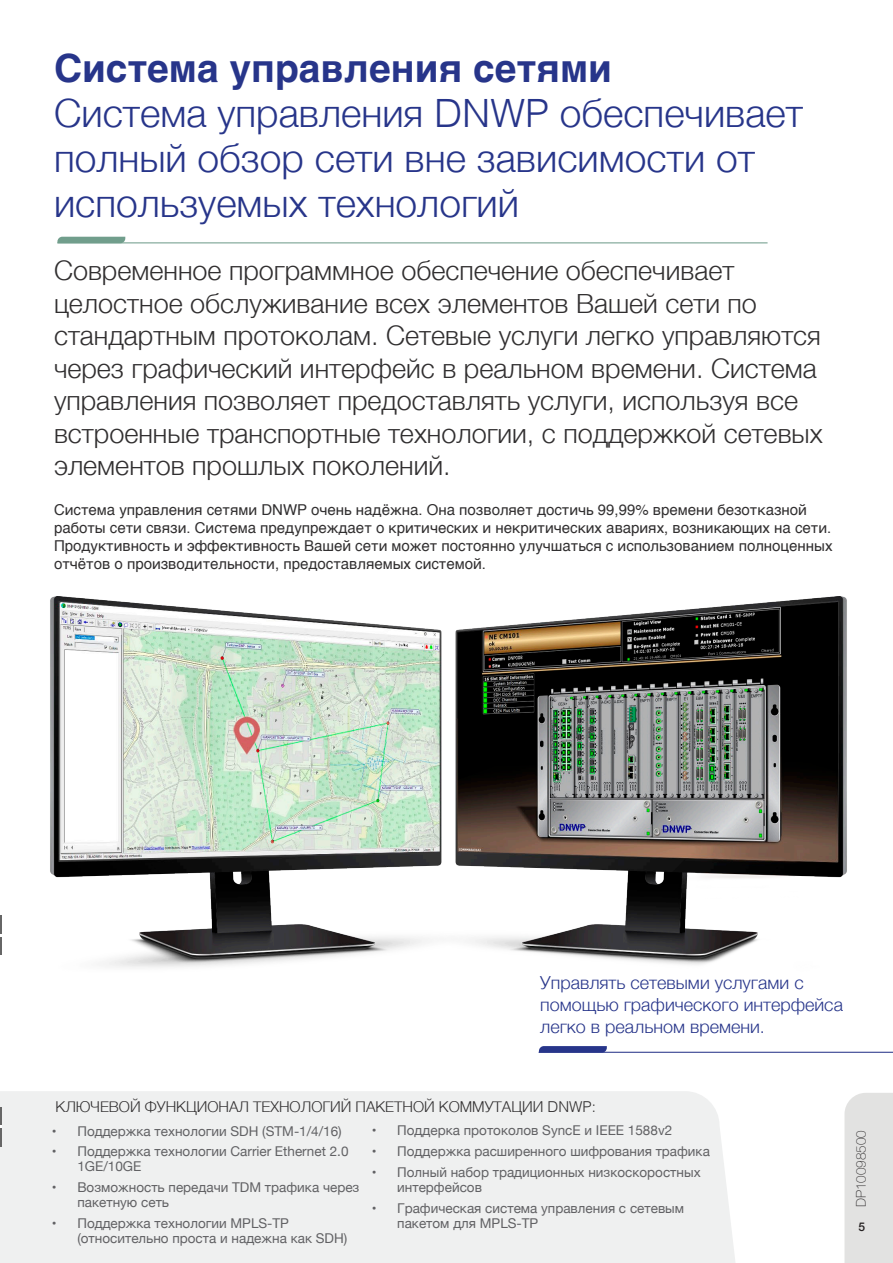
<style>
.page{position:relative;width:893px;height:1263px;background:#fff}
.page>*{position:absolute;margin:0;border:0;box-sizing:border-box;transform-origin:0 0}
._2nd_title_white{font:300 39px/45px "Helvetica";color:#27358a}
._2nd_title_white-2{font:300 27px/32.4px "Helvetica";color:#312f30}
._2nd_title_white-3{font:300 18px/21.6px "Helvetica";color:#27358a}
._2nd_title_white-4{font:15px/18px "Helvetica";color:#312f30}
._2nd_title_white-5{font:300 15px "Helvetica";color:#312f30}
.t1{font:13.5px/15px "Helvetica Neue";color:#616164}
.t2{font:100 13.5px "Helvetica Neue LT Std";color:#312f30}
.t3{font:500 12px "Helvetica Neue LT Std";color:#231f20}
.s1{font-weight:700}
</style>
<div class="page">
<div style="left:844px;top:1093px;width:49px;height:170px;background:#e2e2e1"></div>
<svg style="left:57px;top:237px;width:68px;height:5px"></svg>
<hr style="left:57px;top:242px;width:711px;height:1px;background:#719e8c">
<div style="left:0;top:1091px;width:735px;height:172px;background:#eff0f0"></div>
<hr style="left:0;top:916px;width:1px;height:39px;background:#666">
<hr style="left:0;top:1107px;width:1px;height:39px;background:#666">
<img style="left:50px;top:597px;width:797px;height:371px">
<hr style="left:539px;top:1052px;width:354px;height:1px;background:#27358a">
<svg style="left:539px;top:1046px;width:68px;height:7px"></svg>
<p class="_2nd_title_white" style="left:54px;top:43px;width:751px"><span class="s1">Система управления сетями<br></span>Система управления DNWP обеспечивает полный обзор сети вне зависимости от используемых технологий</p>
<p class="_2nd_title_white-2" style="left:54px;top:253px;width:770px">Современное программное обеспечение обеспечивает целостное обслуживание всех элементов Вашей сети по стандартным протоколам. Сетевые услуги легко управляются через графический интерфейс в реальном времени. Система управления позволяет предоставлять услуги, используя все встроенные транспортные технологии, с поддержкой сетевых элементов прошлых поколений.</p>
<p class="_2nd_title_white-4" style="left:54px;top:501px;width:780px">Система управления сетями DNWP очень надёжна. Она позволяет достичь 99,99% времени безотказной работы сети связи. Система предупреждает о критических и некритических авариях, возникающих на сети.<br>Продуктивность и эффективность Вашей сети может постоянно улучшаться с использованием полноценных отчётов о производительности, предоставляемых системой.</p>
<p class="_2nd_title_white-3" style="left:540px;top:971px;width:304px">Управлять сетевыми услугами с помощью графического интерфейса легко в реальном времени.</p>
<p class="_2nd_title_white-5" style="left:56px;top:1094px;width:542px">КЛЮЧЕВОЙ ФУНКЦИОНАЛ ТЕХНОЛОГИЙ ПАКЕТНОЙ КОММУТАЦИИ DNWP:</p>
<p class="t1" style="left:52px;top:1124px;width:291px">• Поддержка технологии SDH (STM-1/4/16)</p>
<p class="t1" style="left:77px;top:1145px;width:273px;text-indent:-26px">• Поддержка технологии Carrier Ethernet 2.0<br>1GE/10GE</p>
<p class="t1" style="left:77px;top:1181px;width:284px;text-indent:-26px">• Возможность передачи TDM трафика через пакетную сеть</p>
<p class="t1" style="left:77px;top:1217px;width:271px;text-indent:-26px">• Поддержка технологии MPLS-TP (относительно проста и надежна как SDH)</p>
<p class="t1" style="left:372px;top:1123px;width:302px">• Поддерка протоколов SyncE и IEEE 1588v2</p>
<p class="t1" style="left:372px;top:1144px;width:340px">• Поддержка расширенного шифрования трафика</p>
<p class="t1" style="left:397px;top:1165px;width:305px;text-indent:-26px">• Полный набор традиционных низкоскоростных интерфейсов</p>
<p class="t1" style="left:397px;top:1201px;width:288px;text-indent:-26px">• Графическая система управления с сетевым пакетом для MPLS-TP</p>
<p class="t2" style="left:853px;top:1207px;width:79px;rotate:-90deg">DP10098500</p>
<p class="t3" style="left:858px;top:1219px;width:8px">5</p>
</div>
